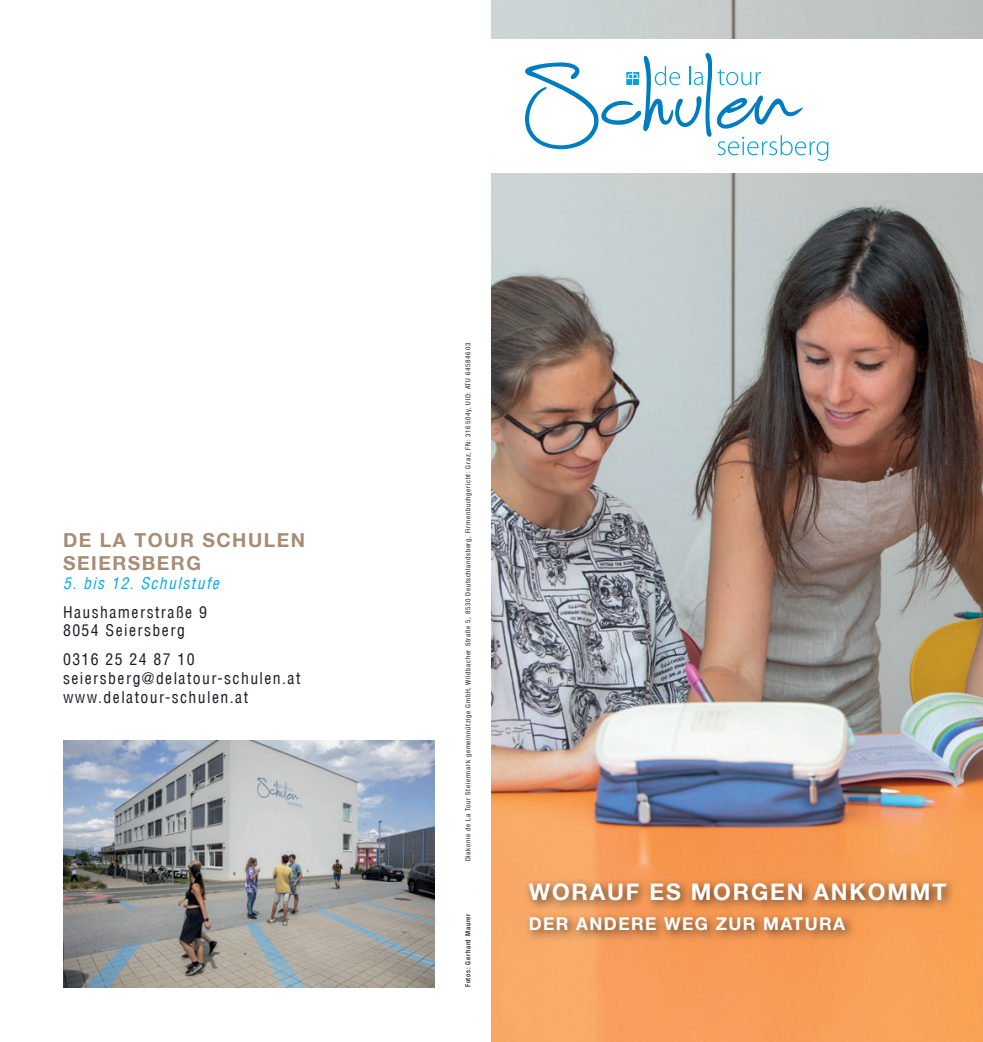
<style>
.page{position:relative;width:983px;height:1042px;background:#fff}
.page>*{position:absolute;margin:0;border:0;box-sizing:border-box;transform-origin:0 0}
.t1{font:700 22.75px "Helvetica Neue LT";letter-spacing:.08em;color:#fff}
.t2{font:700 19.25px/23.1px "Helvetica Neue LT";letter-spacing:.08em;color:#a78c76}
.t3{font:700 17.5px "Helvetica Neue LT";letter-spacing:.08em;color:#fff}
.t4{font:condensed 15.75px/18.9px "Helvetica LT";letter-spacing:.09em;color:#1c1b29}
.t5{font:italic condensed 15.75px "Helvetica LT";letter-spacing:.09em;color:#00aeef}
.t6{font:condensed 7px "Helvetica Neue LT";letter-spacing:.1em;color:#231f20}
.t7{font:500 condensed 7px "Helvetica Neue LT";letter-spacing:.1em;color:#231f20}
</style>
<div class="page">
<img style="left:491px;top:0;width:491px;height:1042px">
<div style="left:491px;top:39px;width:491px;height:133px;background:#fff"></div>
<svg style="left:525px;top:53px;width:303px;height:108px"></svg>
<img style="left:63px;top:740px;width:371px;height:248px">
<div style="left:523px;top:877px;width:435px;height:66px;background:#231f20;opacity:.75"></div>
<h2 class="t2" style="left:63px;top:528px;width:243px">DE LA TOUR SCHULEN<br>SEIERSBERG</h2>
<h3 class="t5" style="left:63px;top:573px;width:157px">5. bis 12. Schulstufe</h3>
<h3 class="t4" style="left:63px;top:602px;width:145px">Haushamerstraße 9<br>8054 Seiersberg</h3>
<h3 class="t4" style="left:63px;top:649px;width:239px">0316 25 24 87 10 seiersberg@delatour-schulen.at www.delatour-schulen.at</h3>
<p class="t6" style="left:464px;top:861px;width:520px;rotate:-90deg">Diakonie de La Tour Steiermark gemeinnützige GmbH, Wildbacher Straße 5, 8530 Deutschlandsberg, Firmenbuchgericht: Graz, FN: 316504y, UID: ATU 64584603</p>
<p class="t7" style="left:463px;top:987px;width:76px;rotate:-90deg">Fotos: Gerhard Maurer</p>
<h1 class="t1" style="left:528px;top:878px;width:419px">WORAUF ES MORGEN ANKOMMT</h1>
<h3 class="t3" style="left:528px;top:912px;width:318px">DER ANDERE WEG ZUR MATURA</h3>
</div>
